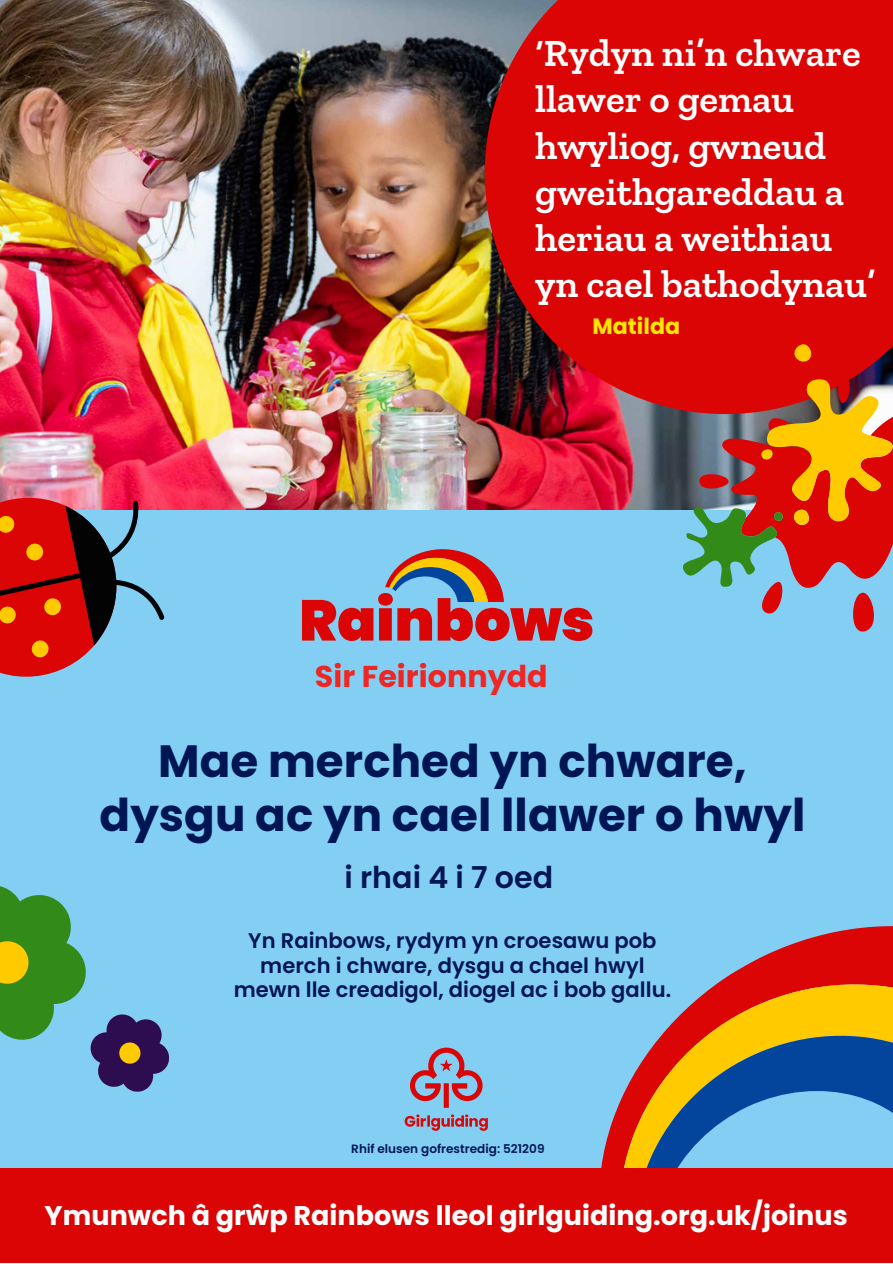
<style>
.page{position:relative;width:893px;height:1264px;background:#fff}
.page>*{position:absolute;margin:0;border:0;box-sizing:border-box;transform-origin:0 0}
.t1{font:700 45.15px/54px "Poppins";color:#001554;text-align:center}
.t2{font:600 39px/46.2px "Zilla Slab";color:#fff}
.t3{font:700 30.15px "Poppins";color:#ee2624}
.t4{font:600 30.15px "Poppins";color:#001554}
.t5{font:700 27px "Poppins";color:#fff}
.t6{font:700 22.05px "Poppins";color:#ffe600}
.t7{font:600 21.15px/24.8px "Poppins";color:#001554;text-align:center}
.t8{font:600 12px "Poppins";color:#001554}
</style>
<div class="page">
<div style="left:0;top:508px;width:892px;height:754px;background:#83cff3"></div>
<img style="left:0;top:0;width:675px;height:509px">
<svg style="left:0;top:487px;width:164px;height:190px"></svg>
<svg style="left:0;top:886px;width:169px;height:206px"></svg>
<svg style="left:404px;top:1047px;width:84px;height:83px"></svg>
<svg style="left:302px;top:549px;width:290px;height:92px"></svg>
<svg style="left:601px;top:926px;width:291px;height:241px"></svg>
<svg style="left:618px;top:982px;width:274px;height:185px"></svg>
<svg style="left:635px;top:1030px;width:257px;height:137px"></svg>
<div style="left:0;top:1167px;width:892px;height:95px;background:#da0504"></div>
<svg style="left:484px;top:0;width:408px;height:414px;fill:#da0504"></svg>
<svg style="left:675px;top:338px;width:217px;height:294px"></svg>
<p class="t2" style="left:535px;top:30px;width:342px">‘Rydyn ni’n chware llawer o gemau hwyliog, gwneud gweithgareddau a heriau a weithiau yn cael bathodynau’</p>
<p class="t6" style="left:592px;top:311px;width:89px">Matilda</p>
<p class="t3" style="left:315px;top:655px;width:234px">Sir Feirionnydd</p>
<p class="t1" style="left:100px;top:734px;width:707px">Mae merched yn chware, dysgu ac yn cael llawer o hwyl</p>
<p class="t4" style="left:344px;top:856px;width:210px">i rhai 4 i 7 oed</p>
<p class="t7" style="left:234px;top:928px;width:439px">Yn Rainbows, rydym yn croesawu pob merch i chware, dysgu a chael hwyl mewn lle creadigol, diogel ac i bob gallu.</p>
<p class="t8" style="left:351px;top:1140px;width:195px">Rhif elusen gofrestredig: 521209</p>
<p class="t5" style="left:45px;top:1196px;width:804px">Ymunwch â grŵp Rainbows lleol girlguiding.org.uk/joinus</p>
</div>
